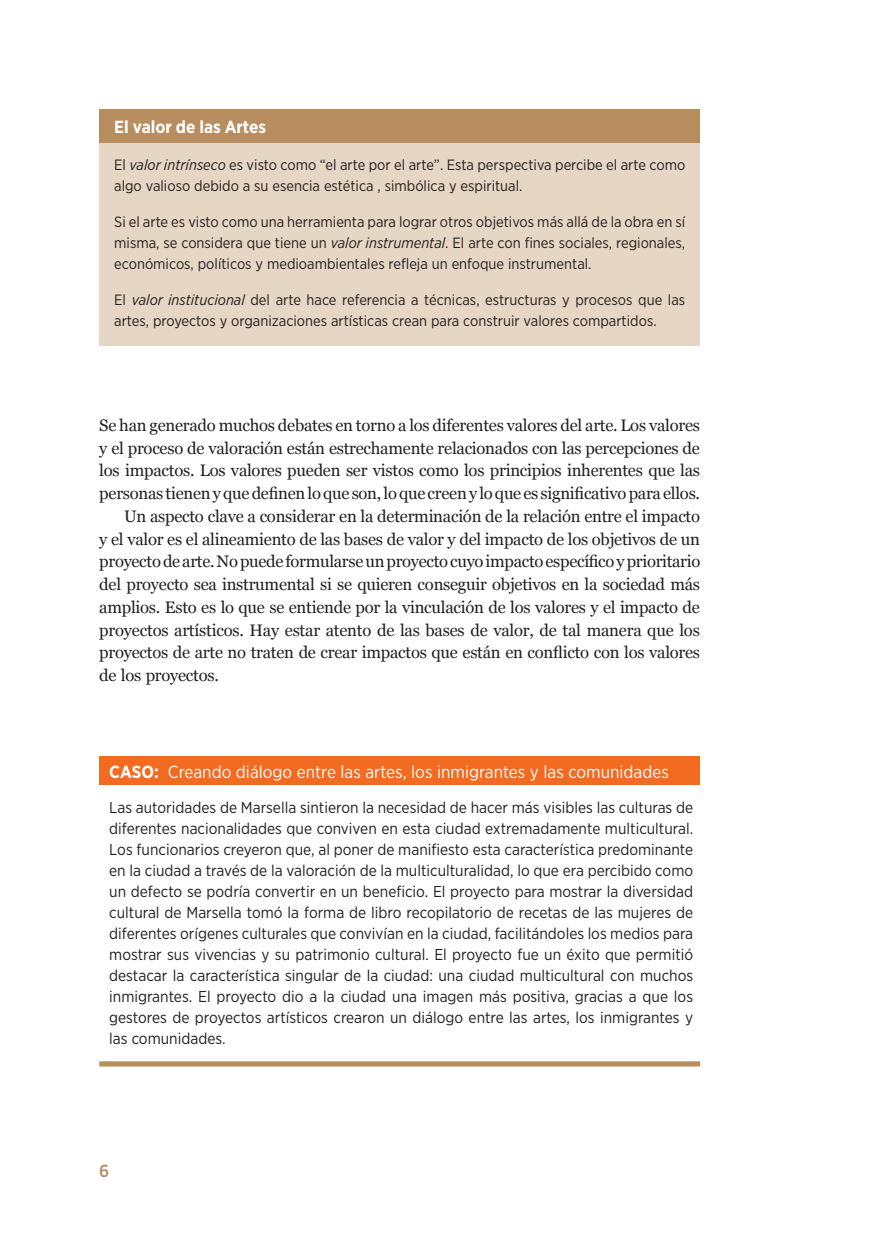
<style>
.page{position:relative;width:874px;height:1241px;background:#fff}
.page>*{position:absolute;margin:0;border:0;box-sizing:border-box;transform-origin:0 0}
.t1{font:17.5px "Gotham Narrow";color:#fff}
.t2{font:700 17.5px "Gotham Narrow";color:#fff}
.t3{font:500 17.5px "Gotham Narrow";color:#b88e61}
.t4{font:16.62px "Georgia";letter-spacing:-.015em;color:#231f20}
.t5{font:15.75px/21px "Gotham Narrow";color:#231f20;text-align:justify}
.t6{font:14.88px/21px "Gotham Narrow";color:#231f20}
.s1{font-style:italic}
.s2{font-weight:700}
</style>
<div class="page">
<div style="left:99px;top:109px;width:600px;height:34px;background:#b88e61"></div>
<div style="left:99px;top:143px;width:600px;height:202px;background:#e6d6c4"></div>
<div style="left:99px;top:756px;width:600px;height:29px;background:#f36a21"></div>
<div style="left:99px;top:1061px;width:600px;height:5px;background:#b88e61"></div>
<p class="t2" style="left:114px;top:116px;width:153px">El valor de las Artes</p>
<p class="t6" style="left:114px;top:154px;width:572px">El <span class="s1">valor intrínseco</span> es visto como “el arte por el arte”. Esta perspectiva percibe el arte como algo valioso debido a su esencia estética , simbólica y espiritual.</p>
<p class="t6" style="left:114px;top:211px;width:572px;text-align:justify">Si el arte es visto como una herramienta para lograr otros objetivos más allá de la obra en sí misma, se considera que tiene un <span class="s1">valor instrumental</span>. El arte con fines sociales, regionales, económicos, políticos y medioambientales refleja un enfoque instrumental.</p>
<p class="t6" style="left:114px;top:288px;width:572px">El <span class="s1">valor institucional</span> del arte hace referencia a técnicas, estructuras y procesos que las artes, proyectos y organizaciones artísticas crean para construir valores compartidos.</p>
<p class="t4" style="left:99px;top:415px;width:602px">Se han generado muchos debates en torno a los diferentes valores del arte. Los valores</p>
<p class="t4" style="left:99px;top:437px;width:602px">y el proceso de valoración están estrechamente relacionados con las percepciones de</p>
<p class="t4" style="left:99px;top:460px;width:602px">los impactos. Los valores pueden ser vistos como los principios inherentes que las</p>
<p class="t4" style="left:99px;top:483px;width:602px">personas tienen y que definen lo que son, lo que creen y lo que es significativo para ellos.</p>
<p class="t4" style="left:124px;top:506px;width:577px">Un aspecto clave a considerar en la determinación de la relación entre el impacto</p>
<p class="t4" style="left:99px;top:528px;width:602px">y el valor es el alineamiento de las bases de valor y del impacto de los objetivos de un</p>
<p class="t4" style="left:99px;top:551px;width:602px">proyecto de arte. No puede formularse un proyecto cuyo impacto específico y prioritario</p>
<p class="t4" style="left:99px;top:574px;width:602px">del proyecto sea instrumental si se quieren conseguir objetivos en la sociedad más</p>
<p class="t4" style="left:99px;top:597px;width:602px">amplios. Esto es lo que se entiende por la vinculación de los valores y el impacto de</p>
<p class="t4" style="left:99px;top:619px;width:601px">proyectos artísticos. Hay estar atento de las bases de valor, de tal manera que los</p>
<p class="t4" style="left:99px;top:642px;width:602px">proyectos de arte no traten de crear impactos que están en conflicto con los valores</p>
<p class="t4" style="left:99px;top:665px;width:121px">de los proyectos.</p>
<p class="t1" style="left:109px;top:760px;width:561px"><span class="s2">CASO:</span> Creando diálogo entre las artes, los inmigrantes y las comunidades</p>
<p class="t5" style="left:109px;top:796px;width:585px">Las autoridades de Marsella sintieron la necesidad de hacer más visibles las culturas de diferentes nacionalidades que conviven en esta ciudad extremadamente multicultural.<br>Los funcionarios creyeron que, al poner de manifiesto esta característica predominante en la ciudad a través de la valoración de la multiculturalidad, lo que era percibido como un defecto se podría convertir en un beneficio. El proyecto para mostrar la diversidad cultural de Marsella tomó la forma de libro recopilatorio de recetas de las mujeres de diferentes orígenes culturales que convivían en la ciudad, facilitándoles los medios para mostrar sus vivencias y su patrimonio cultural. El proyecto fue un éxito que permitió destacar la característica singular de la ciudad: una ciudad multicultural con muchos inmigrantes. El proyecto dio a la ciudad una imagen más positiva, gracias a que los gestores de proyectos artísticos crearon un diálogo entre las artes, los inmigrantes y las comunidades.</p>
<p class="t3" style="left:99px;top:1159px;width:12px">6</p>
</div>
